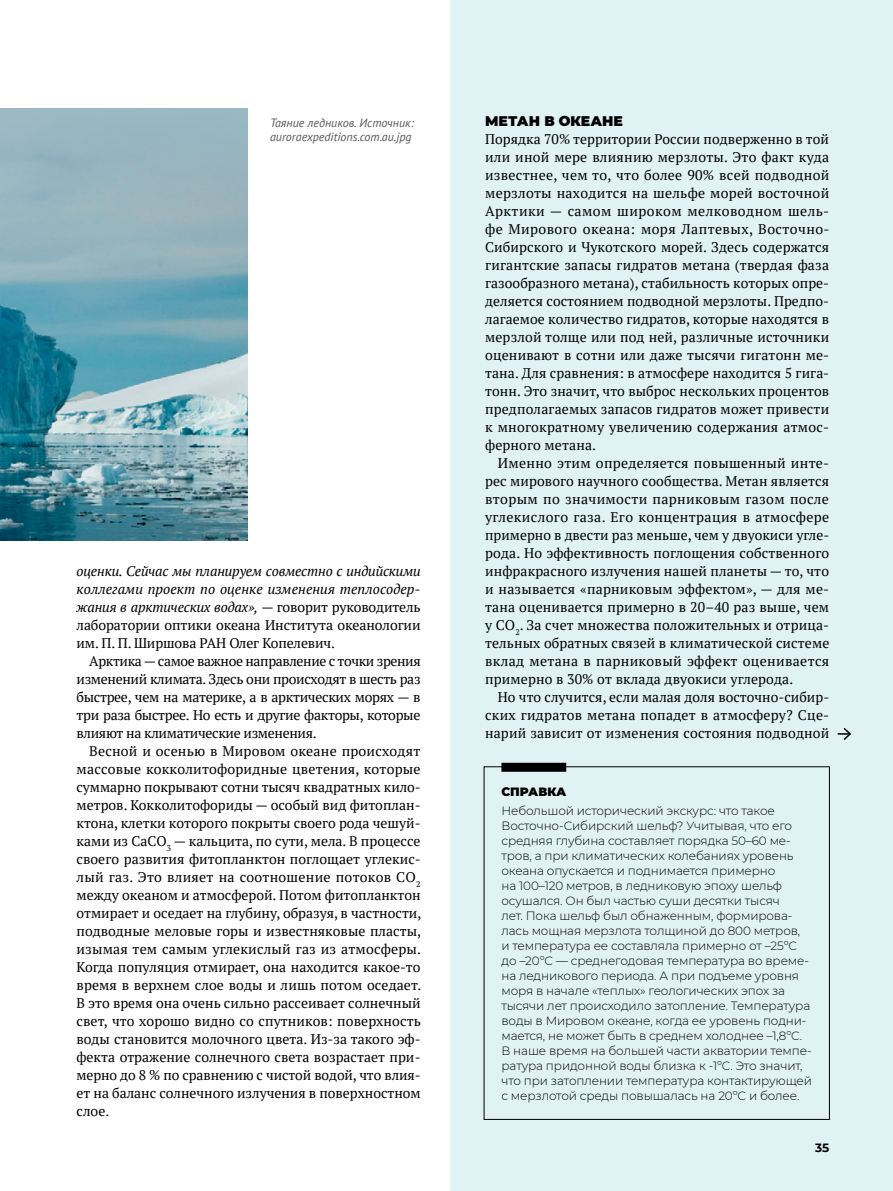
<style>
.page{position:relative;width:893px;height:1191px;background:#fff}
.page>*{position:absolute;margin:0;border:0;box-sizing:border-box;transform-origin:0 0}
.t1{font:13.95px/18px "PT Serif";letter-spacing:.01em;color:#000;text-align:justify}
.t2{font:italic 13.95px/18px "PT Serif";letter-spacing:.005em;color:#000;text-align:justify}
.t3{font:900 13.95px "Montserrat";color:#000}
.t4{font:300 12px/15px "Montserrat";letter-spacing:-.01em;color:#000}
.t5{font:italic 12px/13.5px "PT Sans";color:#58595b}
.t6{font:900 12px "Montserrat";color:#000}
.t7{font:700 12px "Montserrat";color:#000}
.s1{font-style:normal}
</style>
<div class="page">
<div style="left:451px;top:0;width:442px;height:1191px;background:#e0f2f4"></div>
<svg style="left:838px;top:728px;width:13px;height:12px"></svg>
<div style="left:501px;top:762px;width:65px;height:9px;background:#000"></div>
<div style="left:484px;top:766px;width:346px;height:353px;border:1px solid #000"></div>
<img style="left:0;top:108px;width:248px;height:432px">
<p class="t5" style="left:270px;top:116px;width:146px">Таяние ледников. Источник: auroraexpeditions.com.au.jpg</p>
<p class="t2" style="left:77px;top:562px;width:346px">оценки. Сейчас мы планируем совместно с индийскими коллегами проект по оценке изменения теплосодер&shy;жания в арктических водах», <span class="s1">— говорит руководитель лаборатории оптики океана Института океанологии им. П. П. Ширшова РАН Олег Копелевич.</span></p>
<p class="t1" style="left:77px;top:652px;width:346px;text-indent:13px">Арктика — самое важное направление с точки зрения изменений климата. Здесь они происходят в шесть раз быстрее, чем на материке, а в арктических морях — в три раза быстрее. Но есть и другие факторы, которые влияют на климатические изменения.</p>
<p class="t1" style="left:77px;top:742px;width:346px;text-indent:13px">Весной и осенью в Мировом океане происходят массовые кокколитофоридные цветения, которые суммарно покрывают сотни тысяч квадратных кило&shy;метров. Кокколитофориды — особый вид фитоплан&shy;ктона, клетки которого покрыты своего рода чешуй&shy;ками из CaCO<sub>3</sub> — кальцита, по сути, мела. В процессе своего развития фитопланктон поглощает углекис&shy;лый газ. Это влияет на соотношение потоков CO<sub>2 </sub>между океаном и атмосферой. Потом фитопланктон отмирает и оседает на глубину, образуя, в частности, подводные меловые горы и известняковые пласты, изымая тем самым углекислый газ из атмосферы.<br>Когда популяция отмирает, она находится какое-то время в верхнем слое воды и лишь потом оседает.<br>В это время она очень сильно рассеивает солнечный свет, что хорошо видно со спутников: поверхность воды становится молочного цвета. Из-за такого эф&shy;фекта отражение солнечного света возрастает при&shy;мерно до 8 % по сравнению с чистой водой, что влия&shy;ет на баланс солнечного излучения в поверхностном слое.</p>
<p class="t3" style="left:485px;top:111px;width:139px">МЕТАН В ОКЕАНЕ</p>
<p class="t1" style="left:485px;top:130px;width:346px">Порядка 70% территории России подверженно в той или иной мере влиянию мерзлоты. Это факт куда известнее, чем то, что более 90% всей подводной мерзлоты находится на шельфе морей восточной Арктики — самом широком мелководном шель&shy;фе Мирового океана: моря Лаптевых, Восточно-Сибирского и Чукотского морей. Здесь содержатся гигантские запасы гидратов метана (твердая фаза газообразного метана), стабильность которых опре&shy;деляется состоянием подводной мерзлоты. Предпо&shy;лагаемое количество гидратов, которые находятся в мерзлой толще или под ней, различные источники оценивают в сотни или даже тысячи гигатонн ме&shy;тана. Для сравнения: в атмосфере находится 5 гига&shy;тонн. Это значит, что выброс нескольких процентов предполагаемых запасов гидратов может привести к многократному увеличению содержания атмос&shy;ферного метана.</p>
<p class="t1" style="left:485px;top:454px;width:346px;text-indent:13px">Именно этим определяется повышенный инте&shy;рес мирового научного сообщества. Метан является вторым по значимости парниковым газом после углекислого газа. Его концентрация в атмосфере примерно в двести раз меньше, чем у двуокиси угле&shy;рода. Но эффективность поглощения собственного инфракрасного излучения нашей планеты — то, что и называется «парниковым эффектом», — для ме&shy;тана оценивается примерно в 20–40 раз выше, чем у CO<sub>2</sub>. За счет множества положительных и отрица&shy;тельных обратных связей в климатической системе вклад метана в парниковый эффект оценивается примерно в 30% от вклада двуокиси углерода.</p>
<p class="t1" style="left:485px;top:688px;width:346px;text-indent:13px">Но что случится, если малая доля восточно-сибир&shy;ских гидратов метана попадет в атмосферу? Сце&shy;нарий зависит от изменения состояния подводной</p>
<p class="t6" style="left:501px;top:782px;width:66px">СПРАВКА</p>
<p class="t4" style="left:501px;top:803px;width:312px">Небольшой исторический экскурс: что такое Восточно-Сибирский шельф? Учитывая, что его средняя глубина составляет порядка 50–60 ме&shy;тров, а при климатических колебаниях уровень океана опускается и поднимается примерно<br>на 100–120 метров, в ледниковую эпоху шельф осушался. Он был частью суши десятки тысяч<br>лет. Пока шельф был обнаженным, формирова&shy;лась мощная мерзлота толщиной до 800 метров,<br>и температура ее составляла примерно от –25ºC до –20ºC — среднегодовая температура во време&shy;на ледникового периода. А при подъеме уровня моря в начале «теплых» геологических эпох за тысячи лет происходило затопление. Температура воды в Мировом океане, когда ее уровень подни&shy;мается, не может быть в среднем холоднее –1,8ºC.<br>В наше время на большей части акватории темпе&shy;ратура придонной воды близка к -1ºC. Это значит, что при затоплении температура контактирующей с мерзлотой среды повышалась на 20ºC и более.</p>
<p class="t7" style="left:815px;top:1139px;width:16px">35</p>
</div>
